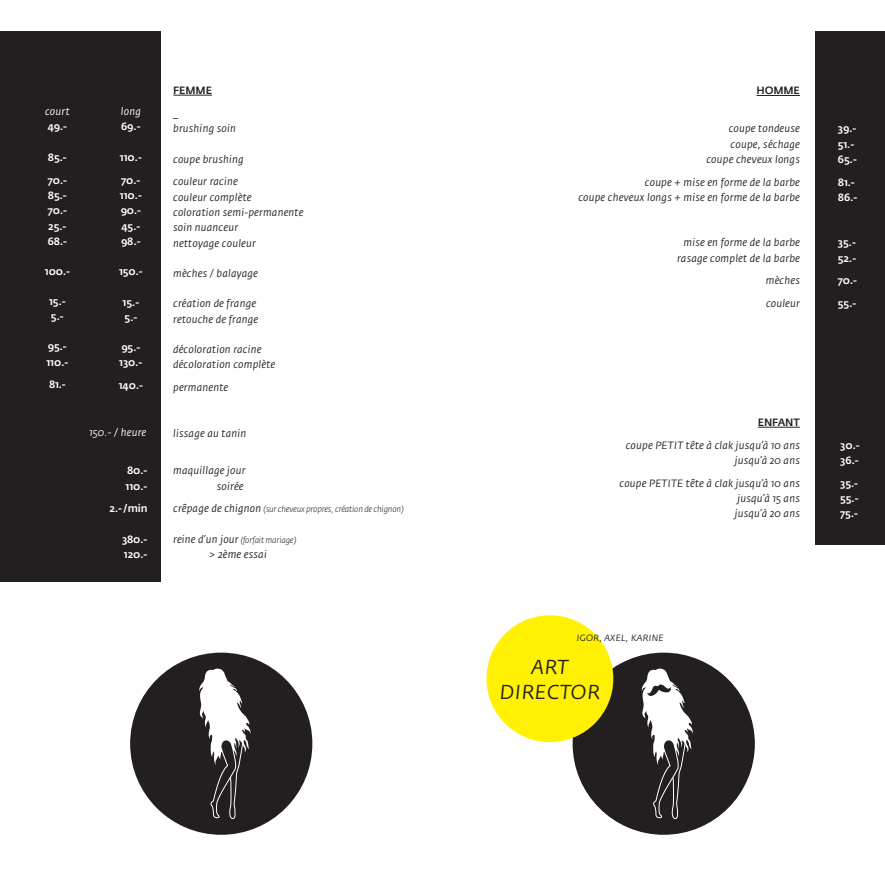
<style>
.page{position:relative;width:885px;height:879px;background:#fff}
.page>*{position:absolute;margin:0;border:0;box-sizing:border-box;transform-origin:0 0}
.t1{font:italic 20px/24px "Fedra Sans Pro";letter-spacing:.04em;color:#231f20;text-align:center}
.t2{font:italic 10.5px/15.3px "Fedra Sans Pro";letter-spacing:.02em;color:#231f20}
.t3{font:500 10.5px/15.3px "Fedra Sans Pro";letter-spacing:-.02em;color:#fff}
.t4{font:italic 10.5px "Fedra Sans Pro";letter-spacing:.02em;color:#fff}
.t5{font:500 10.5px "Fedra Sans Pro";letter-spacing:-.01em;color:#231f20}
.t6{font:italic 9px "Fedra Sans Pro";letter-spacing:.04em;color:#231f20}
.t7{font:italic 300 8.5px "Fedra Sans Pro";letter-spacing:-.02em;color:#231f20}
.s1{font-weight:400;font-size:10.5px}
</style>
<div class="page">
<div style="left:572px;top:652px;width:182px;height:183px;background:#231f20;border-radius:50%"></div>
<svg style="left:641px;top:668px;width:52px;height:167px"></svg>
<div style="left:0;top:31px;width:161px;height:551px;background:#231f20"></div>
<hr style="left:173px;top:95px;width:39px;height:1px;background:#231f20">
<div style="left:814px;top:31px;width:70px;height:513px;background:#231f20"></div>
<hr style="left:757px;top:427px;width:42px;height:1px;background:#231f20">
<hr style="left:756px;top:95px;width:43px;height:1px;background:#231f20">
<div style="left:130px;top:652px;width:182px;height:183px;background:#231f20;border-radius:50%"></div>
<svg style="left:199px;top:668px;width:52px;height:167px"></svg>
<div style="left:486px;top:615px;width:127px;height:127px;background:#fff101;border-radius:50%"></div>
<p class="t4" style="left:45px;top:105px;width:26px">court</p>
<p class="t3" style="left:48px;top:119px;width:21px">49.-</p>
<p class="t3" style="left:48px;top:146px;width:21px;line-height:22.7px">85.-<br>70.-</p>
<p class="t3" style="left:48px;top:188px;width:21px;text-align:justify">85.- 70.- 25.- 68.-</p>
<p class="t3" style="left:45px;top:264px;width:27px">100.-</p>
<p class="t3" style="left:49px;top:294px;width:18px">15.-<br>5.-</p>
<p class="t3" style="left:46px;top:339px;width:23px">95.-<br>110.-</p>
<p class="t3" style="left:49px;top:377px;width:18px">81.-</p>
<p class="t4" style="left:121px;top:105px;width:22px">long</p>
<p class="t3" style="left:121px;top:119px;width:21px">69.-</p>
<p class="t3" style="left:120px;top:146px;width:23px;line-height:22.7px">110.-<br>70.-</p>
<p class="t3" style="left:120px;top:188px;width:23px">110.-<br>90.-<br>45.-<br>98.-</p>
<p class="t3" style="left:119px;top:264px;width:25px">150.-</p>
<p class="t3" style="left:122px;top:294px;width:18px">15.-<br>5.-</p>
<p class="t3" style="left:119px;top:340px;width:25px">95.-<br>130.-</p>
<p class="t3" style="left:119px;top:378px;width:26px">140.-</p>
<p class="t4" style="left:89px;top:426px;width:58px">150.- / heure</p>
<p class="t3" style="left:125px;top:463px;width:23px">80.-<br>110.-</p>
<p class="t3" style="left:109px;top:501px;width:40px">2.- / min</p>
<p class="t3" style="left:122px;top:532px;width:27px">380.-<br>120.-</p>
<p class="t5" style="left:173px;top:84px;width:40px">FEMME</p>
<p class="t2" style="left:173px;top:105px;width:64px">_<br>brushing soin</p>
<p class="t2" style="left:173px;top:148px;width:72px;line-height:22.7px">coupe brushing couleur racine</p>
<p class="t2" style="left:173px;top:189px;width:132px">couleur complète<br>coloration semi-permanente soin nuanceur<br>nettoyage couleur</p>
<p class="t2" style="left:173px;top:265px;width:86px">mèches / balayage</p>
<p class="t2" style="left:173px;top:296px;width:87px">création de frange retouche de frange</p>
<p class="t2" style="left:173px;top:341px;width:104px">décoloration racine décoloration complète</p>
<p class="t2" style="left:173px;top:379px;width:57px">permanente</p>
<p class="t2" style="left:173px;top:425px;width:75px">lissage au tanin</p>
<p class="t2" style="left:173px;top:463px;width:74px;text-align:right">maquillage jour soirée</p>
<p class="t7" style="left:173px;top:504px;width:232px"><span class="s1">crêpage de chignon</span> (sur cheveux propres, création de chignon)</p>
<p class="t7" style="left:173px;top:534px;width:125px"><span class="s1">reine d’un jour</span> (forfait mariage)</p>
<p class="t2" style="left:209px;top:547px;width:59px">&gt; 2ème essai</p>
<p class="t5" style="left:756px;top:84px;width:45px">HOMME</p>
<p class="t2" style="left:706px;top:121px;width:95px;text-align:right">coupe tondeuse coupe, séchage coupe cheveux longs</p>
<p class="t2" style="left:578px;top:174px;width:223px;text-align:right">coupe + mise en forme de la barbe<br>coupe cheveux longs + mise en forme de la barbe</p>
<p class="t2" style="left:677px;top:235px;width:124px;text-align:center">mise en forme de la barbe rasage complet de la barbe</p>
<p class="t2" style="left:765px;top:269px;width:36px;line-height:22.7px">mèches couleur</p>
<p class="t3" style="left:837px;top:121px;width:20px">39.-<br>51.-<br>65.-</p>
<p class="t3" style="left:837px;top:174px;width:21px">81.-<br>86.-</p>
<p class="t3" style="left:837px;top:235px;width:20px">35.-<br>52.-</p>
<p class="t3" style="left:837px;top:269px;width:21px;line-height:22.7px">70.-<br>55.-</p>
<p class="t5" style="left:757px;top:416px;width:44px">ENFANT</p>
<p class="t2" style="left:625px;top:437px;width:176px;text-align:right">coupe PETIT tête à clak jusqu’à 10 ans jusqu’à 20 ans</p>
<p class="t2" style="left:734px;top:475px;width:67px;text-align:justify;text-indent:-115px">coupe PETITE tête à clak jusqu’à 10 ans jusqu’à 15 ans jusqu’à 20 ans</p>
<p class="t3" style="left:840px;top:437px;width:21px">30.-<br>36.-</p>
<p class="t3" style="left:840px;top:475px;width:20px;text-align:justify">35.- 55.- 75.-</p>
<p class="t6" style="left:577px;top:632px;width:88px">IGOR, AXEL, KARINE</p>
<h1 class="t1" style="left:500px;top:655px;width:101px">ART<br>DIRECTOR</h1>
</div>
